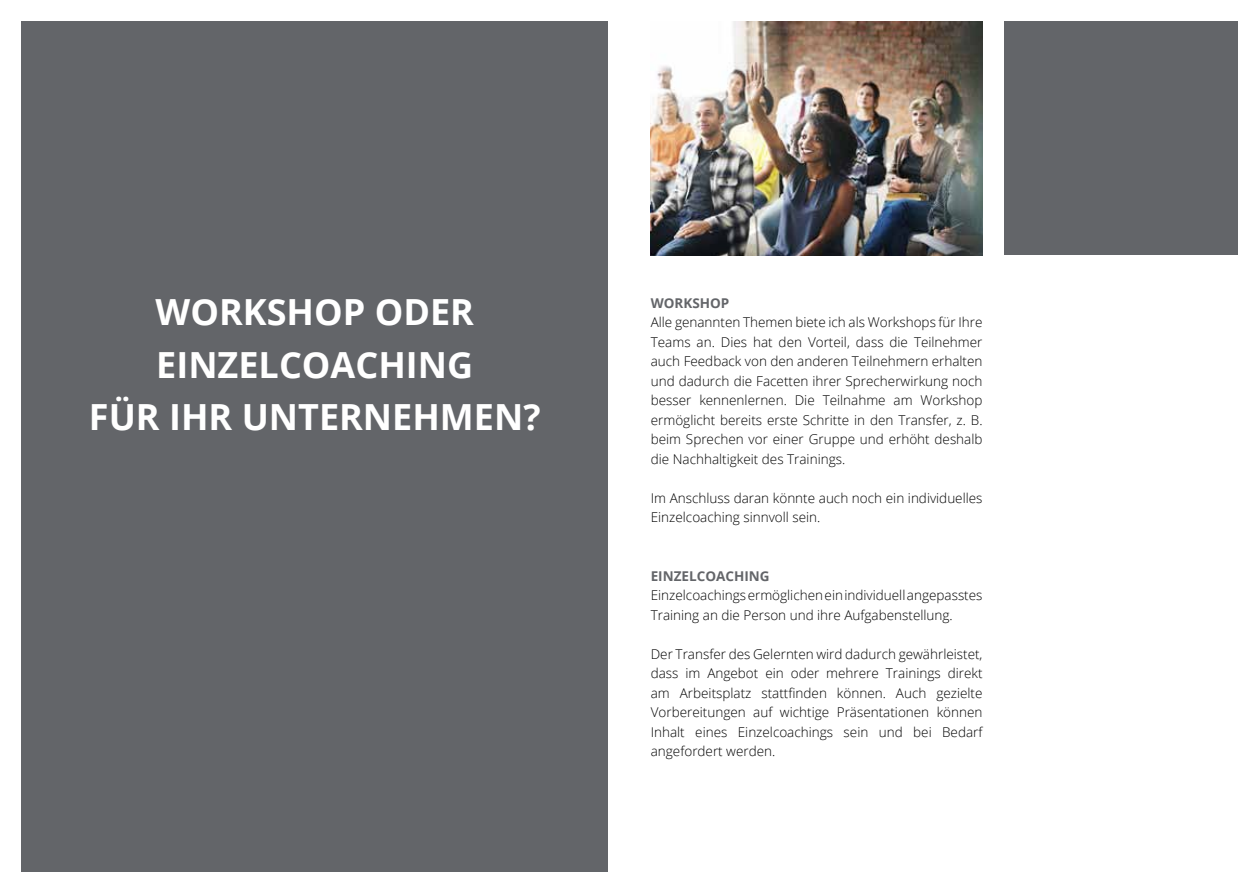
<style>
.page{position:relative;width:1259px;height:893px;background:#fff}
.page>*{position:absolute;margin:0;border:0;box-sizing:border-box;transform-origin:0 0}
.t1{font:700 36px/52.5px "Open Sans";color:#fff;text-align:center}
.t2{font:300 13.5px/19.5px "Open Sans";color:#000;text-align:justify}
.t3{font:700 13.5px "Open Sans";color:#636569}
</style>
<div class="page">
<div style="left:21px;top:21px;width:587px;height:851px;background:#636569"></div>
<div style="left:1003px;top:21px;width:234px;height:234px;background:#636569"></div>
<img style="left:651px;top:21px;width:331px;height:234px">
<h1 class="t1" style="left:89px;top:285px;width:453px">WORKSHOP ODER<br>EINZELCOACHING<br>FÜR IHR UNTERNEHMEN?</h1>
<p class="t3" style="left:651px;top:294px;width:80px">WORKSHOP</p>
<p class="t2" style="left:651px;top:312px;width:333px">Alle genannten Themen biete ich als Workshops für Ihre Teams an. Dies hat den Vorteil, dass die Teilnehmer auch Feedback von den anderen Teilnehmern erhalten und dadurch die Facetten ihrer Sprecherwirkung noch besser kennenlernen. Die Teilnahme am Workshop ermöglicht bereits erste Schritte in den Transfer, z. B. beim Sprechen vor einer Gruppe und erhöht deshalb die Nachhaltigkeit des Trainings.</p>
<p class="t2" style="left:651px;top:488px;width:333px">Im Anschluss daran könnte auch noch ein individuelles<br>Einzelcoaching sinnvoll sein.</p>
<p class="t3" style="left:651px;top:566px;width:120px">EINZELCOACHING</p>
<p class="t2" style="left:651px;top:585px;width:333px">Einzelcoachings ermöglichen ein individuell angepasstes<br>Training an die Person und ihre Aufgabenstellung.</p>
<p class="t2" style="left:651px;top:644px;width:333px">Der Transfer des Gelernten wird dadurch gewährleistet, dass im Angebot ein oder mehrere Trainings direkt am Arbeitsplatz stattfinden können. Auch gezielte Vorbereitungen auf wichtige Präsentationen können Inhalt eines Einzelcoachings sein und bei Bedarf angefordert werden.</p>
</div>
